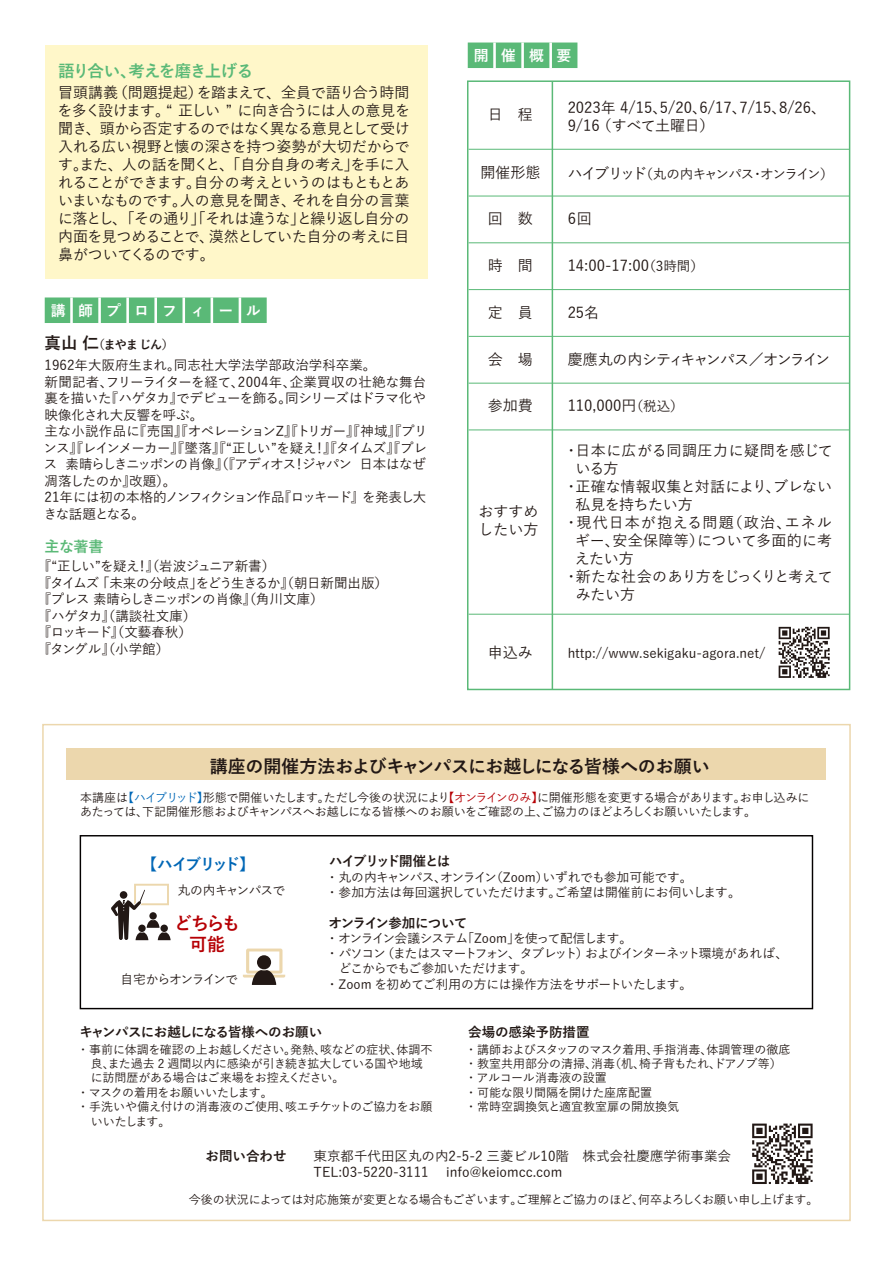
<style>
.page{position:relative;width:893px;height:1263px;background:#fff}
.page>*{position:absolute;margin:0;border:0;box-sizing:border-box;transform-origin:0 0}
.t1{font:700 18px "Yu Gothic";letter-spacing:-.02em;color:#221815}
.t2{font:700 18px/21.6px "Yu Gothic";letter-spacing:-.095em;color:#b60005;text-align:center}
.t3{font:700 16.5px "Yu Gothic";letter-spacing:-.06em;color:#5ab977}
.t4{font:700 15.75px "Yu Gothic";letter-spacing:-.135em;color:#0067b6}
.t5{font:500 15px/18px "Yu Gothic";letter-spacing:-.005em;color:#221815}
.t6{font:500 15px "Yu Gothic";letter-spacing:-.085em;color:#221815}
.t7{font:500 15px "Yu Gothic";letter-spacing:-.045em;color:#221815}
.t8{font:500 15px "Yu Gothic";letter-spacing:.015em;color:#221815}
.t9{font:500 15px "Yu Gothic";letter-spacing:.065em;color:#221815}
.t10{font:500 15px "Yu Gothic";letter-spacing:.02em;color:#221815}
.t11{font:500 15px "Yu Gothic";letter-spacing:-.035em;color:#221815}
.t12{font:700 15px "Yu Gothic";color:#5bb977}
.t13{font:700 14.85px "Yu Gothic";letter-spacing:.885em;color:#fff}
.t14{font:500 13.5px/16.5px "Yu Gothic";letter-spacing:-.015em;color:#221815}
.t15{font:500 13.5px/16.5px "Yu Gothic";letter-spacing:-.035em;color:#221815}
.t16{font:700 13.5px "Yu Gothic";letter-spacing:-.035em;color:#221815}
.t17{font:500 13.5px "Yu Gothic";letter-spacing:-.1em;color:#221815}
.t18{font:700 13.5px "Yu Gothic";letter-spacing:-.06em;color:#221815}
.t19{font:700 13.5px "Yu Gothic";letter-spacing:-.09em;color:#221815}
.t20{font:700 13.5px "Yu Gothic";color:#221815}
.t21{font:500 13.2px "Yu Gothic";color:#221815}
.t22{font:500 12.75px/15.3px "Yu Gothic";letter-spacing:-.01em;color:#221815}
.t23{font:500 12.75px "Yu Gothic";letter-spacing:-.085em;color:#221815}
.t24{font:500 12.75px "Yu Gothic";letter-spacing:-.045em;color:#221815}
.t25{font:500 12.75px "Yu Gothic";letter-spacing:-.015em;color:#221815}
.t26{font:500 12.75px "Yu Gothic";letter-spacing:-.075em;color:#221815}
.t27{font:500 12.75px "Yu Gothic";letter-spacing:-.095em;color:#221815}
.t28{font:500 12px/14.4px "Yu Gothic";letter-spacing:-.01em;color:#221815}
.t29{font:500 12px/14.4px "Yu Gothic";letter-spacing:-.03em;color:#221815}
.t30{font:500 12px "Yu Gothic";letter-spacing:-.035em;color:#221815}
.t31{font:700 12px "Yu Gothic";color:#221815}
.s1{font-size:16.5px}
.s2{font-size:15px}
.s3{font-size:13.5px}
.s4{color:#0068b7}
.s5{color:#b60005}
</style>
<div class="page">
<div style="left:45px;top:45px;width:382px;height:234px;background:#fff7c9"></div>
<div style="left:45px;top:297px;width:222px;height:26px;background:#5ab977"></div>
<hr style="left:70px;top:297px;width:3px;height:26px;background:#fff">
<hr style="left:98px;top:297px;width:3px;height:26px;background:#fff">
<hr style="left:126px;top:297px;width:3px;height:26px;background:#fff">
<hr style="left:154px;top:297px;width:3px;height:26px;background:#fff">
<hr style="left:182px;top:297px;width:3px;height:26px;background:#fff">
<hr style="left:211px;top:297px;width:2px;height:26px;background:#fff">
<hr style="left:239px;top:297px;width:2px;height:26px;background:#fff">
<div style="left:67px;top:748px;width:759px;height:32px;background:#ecd7ad"></div>
<div style="left:80px;top:835px;width:733px;height:174px;border:1px solid #040000"></div>
<svg style="left:752px;top:1123px;width:61px;height:61px"></svg>
<svg style="left:111px;top:884px;width:60px;height:56px"></svg>
<div style="left:160px;top:924px;width:8px;height:8px;background:#221815;border-radius:50%"></div>
<svg style="left:243px;top:948px;width:42px;height:37px"></svg>
<div style="left:257px;top:955px;width:14px;height:14px;background:#221815;border-radius:50%"></div>
<div style="left:468px;top:43px;width:109px;height:25px;background:#5ab977"></div>
<hr style="left:493px;top:43px;width:3px;height:25px;background:#fff">
<hr style="left:521px;top:43px;width:3px;height:25px;background:#fff">
<hr style="left:549px;top:43px;width:3px;height:25px;background:#fff">
<hr style="left:469px;top:149px;width:381px;height:1px;background:#5ab977">
<hr style="left:469px;top:196px;width:381px;height:1px;background:#5ab977">
<hr style="left:469px;top:242px;width:381px;height:1px;background:#5ab977">
<hr style="left:469px;top:289px;width:381px;height:1px;background:#5ab977">
<hr style="left:469px;top:336px;width:381px;height:1px;background:#5ab977">
<hr style="left:469px;top:383px;width:381px;height:1px;background:#5ab977">
<hr style="left:469px;top:429px;width:381px;height:1px;background:#5ab977">
<hr style="left:552px;top:81px;width:1px;height:608px;background:#5ab977">
<hr style="left:469px;top:614px;width:381px;height:1px;background:#5ab977">
<div style="left:467px;top:80px;width:383px;height:610px;border:2px solid #5ab977"></div>
<svg style="left:779px;top:627px;width:51px;height:51px"></svg>
<p class="t3" style="left:58px;top:61px;width:197px">語り合い、考えを磨き上げる</p>
<p class="t5" style="left:58px;top:81px;width:354px;text-align:justify">冒頭講義（問題提起）を踏まえて、全員で語り合う時間を多く設けます。“ 正しい ” に向き合うには人の意見を聞き、頭から否定するのではなく異なる意見として受け入れる広い視野と懐の深さを持つ姿勢が大切だからです。また、人の話を聞くと、「自分自身の考え」を手に入れることができます。自分の考えというのはもともとあいまいなものです。人の意見を聞き、それを自分の言葉に落とし、「その通り」「それは違うな」と繰り返し自分の内面を見つめることで、漠然としていた自分の考えに目鼻がついてくるのです。</p>
<p class="t13" style="left:51px;top:302px;width:212px">講師プロフィール</p>
<p class="t31" style="left:45px;top:338px;width:131px"><span class="s1">真山 仁</span>（まやま じん）</p>
<p class="t14" style="left:44px;top:355px;width:385px">1962年大阪府生まれ。同志社大学法学部政治学科卒業。<br>新聞記者、フリーライターを経て、2004年、企業買収の壮絶な舞台裏を描いた『ハゲタカ』でデビューを飾る。同シリーズはドラマ化や映像化され大反響を呼ぶ。<br>主な小説作品に『売国』『オペレーションZ』『トリガー』『神域』『プリンス』『レインメーカー』『墜落』『“正しい”を疑え！』『タイムズ』『プレス 素晴らしきニッポンの肖像』（『アディオス！ジャパン 日本はなぜ凋落したのか』改題）。<br>21年には初の本格的ノンフィクション作品『ロッキード』を発表し大きな話題となる。</p>
<p class="t12" style="left:45px;top:538px;width:60px">主な著書</p>
<p class="t15" style="left:38px;top:556px;width:352px">『“正しい”を疑え！』（岩波ジュニア新書）<br>『タイムズ 「未来の分岐点」をどう生きるか』（朝日新聞出版）『プレス 素晴らしきニッポンの肖像』（角川文庫）<br>『ハゲタカ』（講談社文庫）<br>『ロッキード』（文藝春秋）<br>『タングル』（小学館）</p>
<p class="t13" style="left:474px;top:47px;width:99px">開催概要</p>
<p class="t5" style="left:488px;top:104px;width:46px">日　程</p>
<p class="t5" style="left:568px;top:96px;width:260px">2023年 4/15、5/20、6/17、7/15、8/26、<br>9/16 （すべて土曜日）</p>
<p class="t5" style="left:480px;top:161px;width:61px">開催形態</p>
<p class="t17" style="left:568px;top:161px;width:267px"><span class="s2">ハイブリッド</span>（丸の内キャンパス・オンライン）</p>
<p class="t5" style="left:488px;top:208px;width:46px">回　数</p>
<p class="t5" style="left:568px;top:208px;width:26px">6回</p>
<p class="t5" style="left:488px;top:255px;width:46px">時　間</p>
<p class="t5" style="left:568px;top:255px;width:138px">14:00-17:00<span class="s3">（3時間）</span></p>
<p class="t5" style="left:488px;top:301px;width:46px">定　員</p>
<p class="t5" style="left:568px;top:301px;width:33px">25名</p>
<p class="t5" style="left:488px;top:348px;width:46px">会　場</p>
<p class="t6" style="left:568px;top:345px;width:264px">慶應丸の内シティキャンパス／オンライン</p>
<p class="t5" style="left:488px;top:395px;width:46px">参加費</p>
<p class="t5" style="left:568px;top:395px;width:118px">110,000円<span class="s3">（税込）</span></p>
<p class="t5" style="left:479px;top:500px;width:61px">おすすめしたい方</p>
<p class="t8" style="left:564px;top:436px;width:270px">・日本に広がる同調圧力に疑問を感じて</p>
<p class="t5" style="left:576px;top:457px;width:44px">いる方</p>
<p class="t5" style="left:564px;top:475px;width:270px">・正確な情報収集と対話により、ブレない</p>
<p class="t11" style="left:575px;top:490px;width:119px">私見を持ちたい方</p>
<p class="t9" style="left:564px;top:508px;width:269px">・現代日本が抱える問題（政治、エネル</p>
<p class="t10" style="left:575px;top:526px;width:259px">ギー、安全保障等）について多面的に考</p>
<p class="t5" style="left:575px;top:547px;width:60px">えたい方</p>
<p class="t7" style="left:564px;top:562px;width:270px">・新たな社会のあり方をじっくりと考えて</p>
<p class="t5" style="left:576px;top:583px;width:61px">みたい方</p>
<p class="t5" style="left:488px;top:641px;width:46px">申込み</p>
<p class="t21" style="left:568px;top:640px;width:199px">http://www.sekigaku-agora.net/</p>
<p class="t1" style="left:210px;top:756px;width:502px">講座の開催方法およびキャンパスにお越しになる皆様へのお願い</p>
<p class="t29" style="left:80px;top:789px;width:731px">本講座は<span class="s4">【ハイブリッド】</span>形態で開催いたします。ただし今後の状況により<span class="s5">【オンラインのみ】</span>に開催形態を変更する場合があります。お申し込みにあたっては、下記開催形態およびキャンパスへお越しになる皆様へのお願いをご確認の上、ご協力のほどよろしくお願いいたします。</p>
<p class="t4" style="left:141px;top:856px;width:115px">【ハイブリッド】</p>
<p class="t19" style="left:329px;top:854px;width:123px">ハイブリッド開催とは</p>
<p class="t22" style="left:326px;top:868px;width:416px">・丸の内キャンパス、オンライン（Zoom）いずれでも参加可能です。<br>・参加方法は毎回選択していただけます。ご希望は開催前にお伺いします。</p>
<p class="t18" style="left:329px;top:915px;width:140px">オンライン参加について</p>
<p class="t24" style="left:326px;top:926px;width:308px">・オンライン会議システム「Zoom」を使って配信します。</p>
<p class="t23" style="left:326px;top:942px;width:464px">・パソコン（またはスマートフォン、タブレット）およびインターネット環境があれば、</p>
<p class="t26" style="left:339px;top:957px;width:196px">どこからでもご参加いただけます。</p>
<p class="t25" style="left:326px;top:972px;width:368px">・Zoom を初めてご利用の方には操作方法をサポートいたします。</p>
<p class="t24" style="left:177px;top:878px;width:109px">丸の内キャンパスで</p>
<p class="t2" style="left:174px;top:912px;width:67px">どちらも可能</p>
<p class="t27" style="left:121px;top:967px;width:119px">自宅からオンラインで</p>
<p class="t16" style="left:80px;top:1024px;width:244px">キャンパスにお越しになる皆様へのお願い</p>
<p class="t28" style="left:77px;top:1040px;width:357px">・事前に体調を確認の上お越しください。発熱、咳などの症状、体調不</p>
<p class="t28" style="left:91px;top:1055px;width:333px">良、また過去 2 週間以内に感染が引き続き拡大している国や地域</p>
<p class="t30" style="left:91px;top:1067px;width:255px">に訪問歴がある場合はご来場をお控えください。</p>
<p class="t30" style="left:77px;top:1081px;width:197px">・マスクの着用をお願いいたします。</p>
<p class="t28" style="left:77px;top:1098px;width:357px">・手洗いや備え付けの消毒液のご使用、咳エチケットのご協力をお願</p>
<p class="t28" style="left:91px;top:1112px;width:81px">いいたします。</p>
<p class="t20" style="left:468px;top:1024px;width:123px">会場の感染予防措置</p>
<p class="t28" style="left:465px;top:1040px;width:327px">・講師およびスタッフのマスク着用、手指消毒、体調管理の徹底・教室共用部分の清掃、消毒（机、椅子背もたれ、ドアノブ等）・アルコール消毒液の設置<br>・可能な限り間隔を開けた座席配置<br>・常時空調換気と適宜教室扉の開放換気</p>
<p class="t16" style="left:206px;top:1148px;width:82px">お問い合わせ</p>
<p class="t14" style="left:314px;top:1146px;width:419px">東京都千代田区丸の内2-5-2 三菱ビル10階　株式会社慶應学術事業会<br>TEL:03-5220-3111 　info@keiomcc.com</p>
<p class="t29" style="left:189px;top:1190px;width:631px">今後の状況によっては対応施策が変更となる場合もございます。ご理解とご協力のほど、何卒よろしくお願い申し上げます。</p>
</div>
